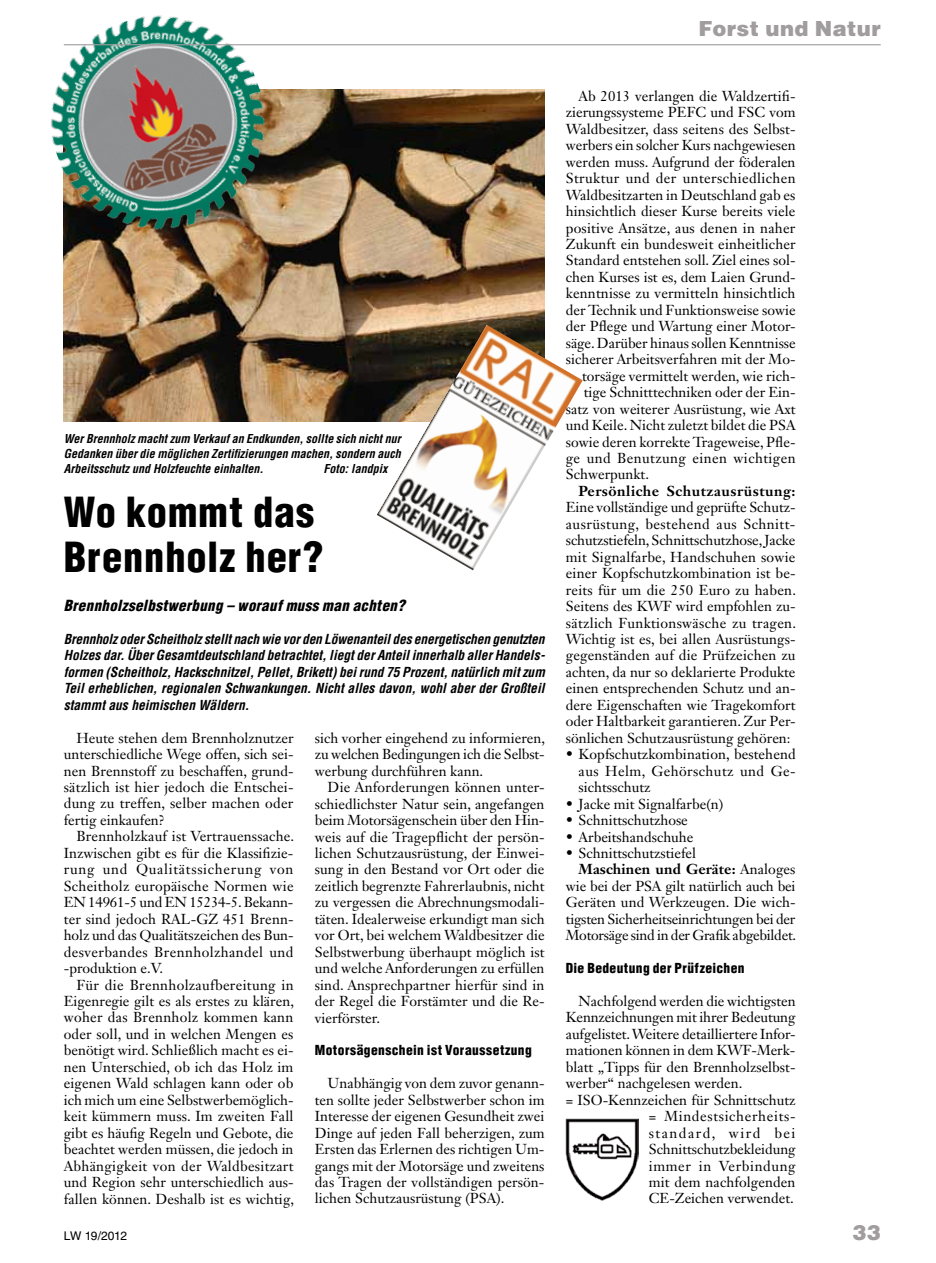
<style>
.page{position:relative;width:936px;height:1263px;background:#fff}
.page>*{position:absolute;margin:0;border:0;box-sizing:border-box;transform-origin:0 0}
.t1{font:900 condensed 40.5px/45px "Helvetica LT Std";letter-spacing:.025em;color:#000}
.t2{font:900 21px "Helvetica LT Std";letter-spacing:.02em;color:#a19d9e}
.t3{font:italic 900 condensed 15px "Helvetica LT Std";letter-spacing:.025em;color:#000}
.t4{font:14.25px/16.5px "Janson Text LT Std";color:#000;text-align:justify}
.t5{font:14.25px "Janson Text LT Std";letter-spacing:-.02em;color:#000}
.t6{font:14.25px "Janson Text LT Std";letter-spacing:.025em;color:#000}
.t7{font:14.25px "Janson Text LT Std";letter-spacing:.03em;color:#000}
.t8{font:700 14.25px "Janson Text LT Std";letter-spacing:.035em;color:#000}
.t9{font:700 14.25px "Janson Text LT Std";letter-spacing:.01em;color:#000}
.t10{font:14.25px "Janson Text LT Std";letter-spacing:.045em;color:#000}
.t11{font:14.25px "Janson Text LT Std";letter-spacing:.04em;color:#000}
.t12{font:14.25px "Janson Text LT Std";letter-spacing:.1em;color:#000}
.t13{font:italic 700 condensed 13.5px/16.5px "Helvetica LT Std";color:#000;text-align:justify}
.t14{font:900 condensed 13.5px "Helvetica LT Std";letter-spacing:.03em;color:#000}
.t15{font:italic 700 condensed 12px/15px "Helvetica LT Std";color:#000;text-align:justify}
.t16{font:12px "Helvetica LT Std";letter-spacing:-.04em;color:#000}
.s1{font-weight:400}
</style>
<div class="page">
<img style="left:64px;top:89px;width:480px;height:332px">
<img style="left:566px;top:1118px;width:72px;height:82px">
<img style="left:377px;top:325px;width:205px;height:245px">
<img style="left:50px;top:15px;width:245px;height:244px">
<hr style="left:64px;top:44px;width:816px;height:1px;background:#a19d9e">
<h2 class="t2" style="left:698px;top:15px;width:183px">Forst und Natur</h2>
<p class="t15" style="left:64px;top:431px;width:338px">Wer Brennholz macht zum Verkauf an Endkunden, sollte sich nicht nur Gedanken über die möglichen Zertifizierungen machen, sondern auch Arbeitsschutz und Holzfeuchte einhalten.</p>
<p class="t15" style="left:323px;top:461px;width:65px">Foto: landpix</p>
<h1 class="t1" style="left:64px;top:489px;width:261px">Wo kommt das<br>Brennholz her?</h1>
<p class="t3" style="left:64px;top:596px;width:342px">Brennholzselbstwerbung – worauf muss man achten?</p>
<p class="t13" style="left:64px;top:631px;width:482px">Brennholz oder Scheitholz stellt nach wie vor den Löwenanteil des energetischen genutzten Holzes dar. Über Gesamtdeutschland betrachtet, liegt der Anteil innerhalb aller Handels&shy;formen (Scheitholz, Hackschnitzel, Pellet, Brikett) bei rund 75 Prozent, natürlich mit zum Teil erheblichen, regionalen Schwankungen. Nicht alles davon, wohl aber der Großteil stammt aus heimischen Wäldern.</p>
<p class="t4" style="left:64px;top:729px;width:231px;text-indent:13px">Heute stehen dem Brennholznutzer unterschiedliche Wege offen, sich sei&shy;nen Brennstoff zu beschaffen, grund&shy;sätzlich ist hier jedoch die Entschei&shy;dung zu treffen, selber machen oder fertig einkaufen?</p>
<p class="t4" style="left:64px;top:828px;width:232px;text-indent:13px">Brennholzkauf ist Vertrauenssache.<br>Inzwischen gibt es für die Klassifizie&shy;rung und Qualitätssicherung von Scheitholz europäische Normen wie EN 14961-5 und EN 15234-5. Bekann&shy;ter sind jedoch RAL-GZ 451 Brenn&shy;holz und das Qualitätszeichen des Bun&shy;desverbandes Brennholzhandel und -produktion e.V.</p>
<p class="t4" style="left:64px;top:976px;width:232px;text-indent:13px">Für die Brennholzaufbereitung in Eigenregie gilt es als erstes zu klären, woher das Brennholz kommen kann oder soll, und in welchen Mengen es benötigt wird. Schließlich macht es ei&shy;nen Unterschied, ob ich das Holz im eigenen Wald schlagen kann oder ob ich mich um eine Selbstwerbemöglich&shy;keit kümmern muss. Im zweiten Fall gibt es häufig Regeln und Gebote, die beachtet werden müssen, die jedoch in Abhängigkeit von der Waldbesitzart und Region sehr unterschiedlich aus&shy;fallen können. Deshalb ist es wichtig,</p>
<p class="t4" style="left:315px;top:729px;width:232px">sich vorher eingehend zu informieren, zu welchen Bedingungen ich die Selbst&shy;werbung durchführen kann.</p>
<p class="t4" style="left:315px;top:779px;width:231px;text-indent:13px">Die Anforderungen können unter&shy;schiedlichster Natur sein, angefangen beim Motorsägenschein über den Hin&shy;weis auf die Tragepflicht der persön&shy;lichen Schutzausrüstung, der Einwei&shy;sung in den Bestand vor Ort oder die zeitlich begrenzte Fahrerlaubnis, nicht zu vergessen die Abrechnungsmodali&shy;täten. Idealerweise erkundigt man sich vor Ort, bei welchem Waldbesitzer die Selbstwerbung überhaupt möglich ist und welche Anforderungen zu erfüllen sind. Ansprechpartner hierfür sind in der Regel die Forstämter und die Re&shy;vierförster.</p>
<p class="t14" style="left:315px;top:1042px;width:218px">Motorsägenschein ist Voraussetzung</p>
<p class="t4" style="left:315px;top:1075px;width:231px;text-indent:13px">Unabhängig von dem zuvor genann&shy;ten sollte jeder Selbstwerber schon im Interesse der eigenen Gesundheit zwei Dinge auf jeden Fall beherzigen, zum Ersten das Erlernen des richtigen Um&shy;gangs mit der Motorsäge und zweitens das Tragen der vollständigen persön&shy;lichen Schutzausrüstung (PSA).</p>
<p class="t4" style="left:578px;top:88px;width:218px">Ab 2013 verlangen die Waldzertifi-</p>
<p class="t4" style="left:566px;top:104px;width:231px">zierungssysteme PEFC und FSC vom</p>
<p class="t4" style="left:566px;top:120px;width:231px">Waldbesitzer, dass seitens des Selbst-</p>
<p class="t4" style="left:566px;top:137px;width:231px">werbers ein solcher Kurs nachgewiesen</p>
<p class="t4" style="left:566px;top:153px;width:231px">werden muss. Aufgrund der föderalen</p>
<p class="t6" style="left:566px;top:169px;width:231px">Struktur und der unterschiedlichen</p>
<p class="t4" style="left:566px;top:186px;width:231px">Waldbesitzarten in Deutschland gab es</p>
<p class="t4" style="left:566px;top:203px;width:231px">hinsichtlich dieser Kurse bereits viele</p>
<p class="t4" style="left:566px;top:219px;width:231px">positive Ansätze, aus denen in naher</p>
<p class="t4" style="left:566px;top:236px;width:231px">Zukunft ein bundesweit einheitlicher</p>
<p class="t4" style="left:566px;top:252px;width:231px">Standard entstehen soll. Ziel eines sol-</p>
<p class="t4" style="left:566px;top:269px;width:231px">chen Kurses ist es, dem Laien Grund-</p>
<p class="t4" style="left:566px;top:285px;width:231px">kenntnisse zu vermitteln hinsichtlich</p>
<p class="t4" style="left:566px;top:301px;width:231px">der Technik und Funktionsweise sowie</p>
<p class="t4" style="left:566px;top:318px;width:231px">der Pflege und Wartung einer Motor-</p>
<p class="t4" style="left:566px;top:334px;width:231px">säge. Darüber hinaus sollen Kenntnisse</p>
<p class="t4" style="left:566px;top:351px;width:231px">sicherer Arbeitsverfahren mit der Mo-</p>
<p class="t4" style="left:582px;top:367px;width:215px">torsäge vermittelt werden, wie rich-</p>
<p class="t4" style="left:583px;top:384px;width:213px">tige Schnitttechniken oder der Ein-</p>
<p class="t4" style="left:566px;top:400px;width:231px">satz von weiterer Ausrüstung, wie Axt</p>
<p class="t4" style="left:566px;top:417px;width:231px">und Keile. Nicht zuletzt bildet die PSA</p>
<p class="t4" style="left:566px;top:433px;width:231px">sowie deren korrekte Trageweise, Pfle-</p>
<p class="t7" style="left:566px;top:449px;width:231px">ge und Benutzung einen wichtigen</p>
<p class="t4" style="left:566px;top:466px;width:85px">Schwerpunkt.</p>
<p class="t8" style="left:578px;top:482px;width:218px">Persönliche Schutzausrüstung:</p>
<p class="t4" style="left:566px;top:499px;width:232px">Eine vollständige und geprüfte Schutz&shy;ausrüstung, bestehend aus Schnitt&shy;schutzstiefeln, Schnittschutzhose, Jacke mit Signalfarbe, Handschuhen sowie einer Kopfschutzkombination ist be&shy;reits für um die 250 Euro zu haben.<br>Seitens des KWF wird empfohlen zu&shy;sätzlich Funktionswäsche zu tragen.<br>Wichtig ist es, bei allen Ausrüstungs&shy;gegenständen auf die Prüfzeichen zu achten, da nur so deklarierte Produkte einen entsprechenden Schutz und an&shy;dere Eigenschaften wie Tragekomfort oder Haltbarkeit garantieren. Zur Per&shy;sönlichen Schutzausrüstung gehören:</p>
<p class="t4" style="left:578px;top:746px;width:218px;text-indent:-13px">• Kopfschutzkombination, bestehend aus Helm, Gehörschutz und Ge&shy;sichtsschutz</p>
<p class="t4" style="left:566px;top:795px;width:159px">• Jacke mit Signalfarbe(n)</p>
<p class="t4" style="left:566px;top:812px;width:123px">• Schnittschutzhose</p>
<p class="t4" style="left:566px;top:828px;width:129px">• Arbeitshandschuhe</p>
<p class="t4" style="left:566px;top:845px;width:132px">• Schnittschutzstiefel</p>
<p class="t9" style="left:578px;top:860px;width:218px">Maschinen und Geräte: <span class="s1">Analoges</span></p>
<p class="t4" style="left:566px;top:878px;width:231px">wie bei der PSA gilt natürlich auch bei</p>
<p class="t4" style="left:566px;top:894px;width:231px">Geräten und Werkzeugen. Die wich-</p>
<p class="t4" style="left:566px;top:910px;width:231px">tigsten Sicherheitseinrichtungen bei der</p>
<p class="t5" style="left:566px;top:926px;width:232px">Motorsäge sind in der Grafik abgebildet.</p>
<p class="t14" style="left:566px;top:959px;width:180px">Die Bedeutung der Prüfzeichen</p>
<p class="t4" style="left:578px;top:993px;width:218px">Nachfolgend werden die wichtigsten</p>
<p class="t4" style="left:566px;top:1009px;width:231px">Kennzeichnungen mit ihrer Bedeutung</p>
<p class="t4" style="left:566px;top:1025px;width:231px">aufgelistet. Weitere detailliertere Infor-</p>
<p class="t4" style="left:566px;top:1042px;width:231px">mationen können in dem KWF-Merk-</p>
<p class="t4" style="left:566px;top:1058px;width:231px">blatt „Tipps für den Brennholzselbst-</p>
<p class="t4" style="left:566px;top:1075px;width:178px">werber“ nachgelesen werden.</p>
<p class="t4" style="left:566px;top:1091px;width:231px">= ISO-Kennzeichen für Schnittschutz</p>
<p class="t10" style="left:648px;top:1107px;width:148px">= Mindestsicherheits-</p>
<p class="t12" style="left:648px;top:1124px;width:148px">standard, wird bei</p>
<p class="t4" style="left:648px;top:1141px;width:148px">Schnittschutzbekleidung</p>
<p class="t11" style="left:648px;top:1156px;width:148px">immer in Verbindung</p>
<p class="t4" style="left:648px;top:1174px;width:148px">mit dem nachfolgenden</p>
<p class="t4" style="left:648px;top:1190px;width:146px">CE-Zeichen verwendet.</p>
<p class="t16" style="left:64px;top:1228px;width:65px">LW 19/2012</p>
<h2 class="t2" style="left:852px;top:1218px;width:30px">33</h2>
</div>
